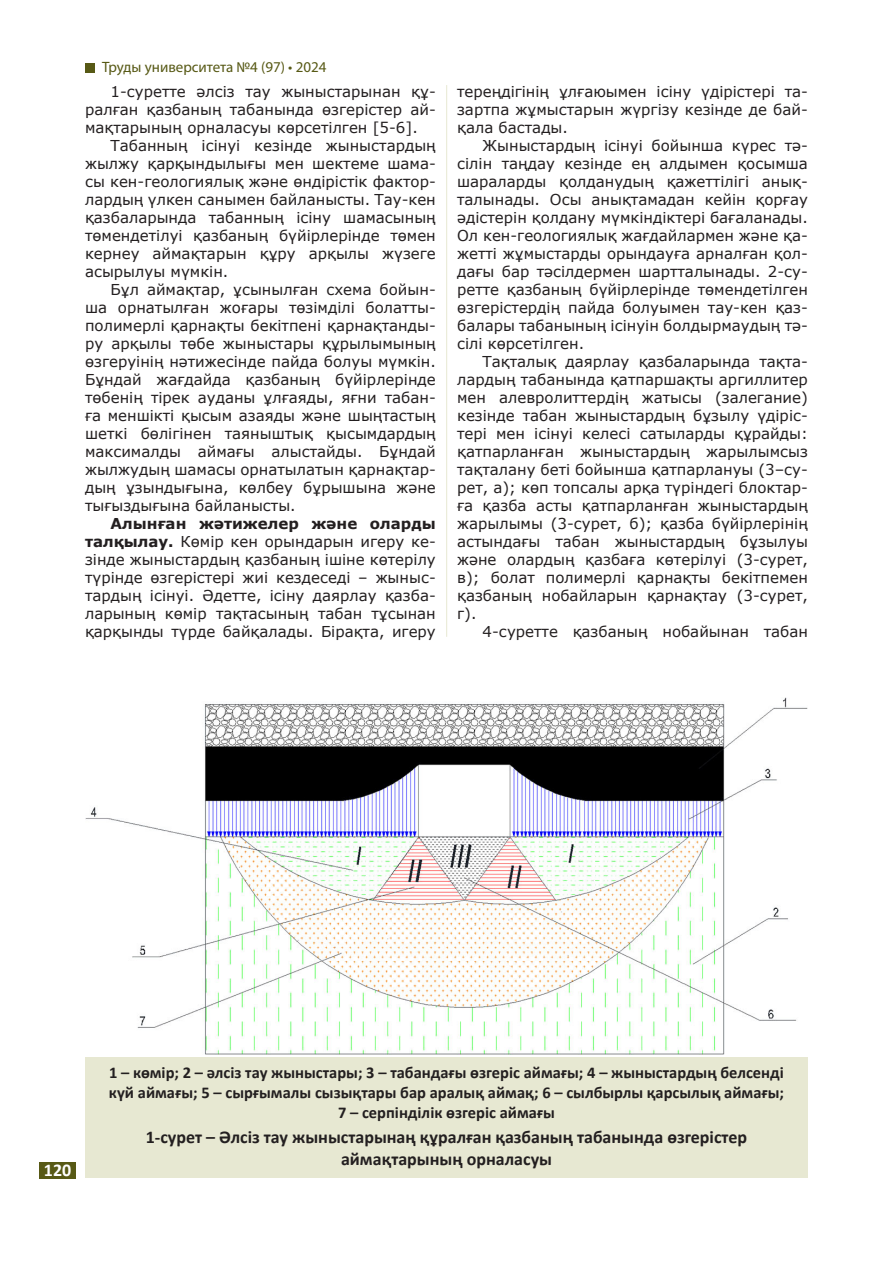
<style>
.page{position:relative;width:893px;height:1263px;background:#fff}
.page>*{position:absolute;margin:0;border:0;box-sizing:border-box;transform-origin:0 0}
.Рисунки_Calibri_12_b{font:700 18px/21.6px "Calibri";color:#231f20;text-align:center}
.t1{font:700 18px "Calibri";color:#fff}
.Рисунки_Calibri_12_b-2{font:700 16.5px/19.8px "Calibri";color:#231f20;text-align:center}
.ТЕКСТ_каз{font:15px/18px "Verdana";color:#231f20;text-align:justify}
.t2{font:15px "Myriad Pro";color:#575915}
.s1{font-weight:700}
</style>
<div class="page">
<div style="left:40px;top:1162px;width:36px;height:16px;background:#575915"></div>
<div style="left:85px;top:63px;width:9px;height:9px;background:#575915"></div>
<div style="left:85px;top:1057px;width:723px;height:73px;background:#e7e8d2"></div>
<div style="left:85px;top:1121px;width:723px;height:57px;background:#e7e8d2"></div>
<img style="left:85px;top:697px;width:723px;height:358px">
<hr style="left:446px;top:85px;width:1px;height:552px;background:#e7e8d2">
<p class="t2" style="left:102px;top:58px;width:226px">Труды университета №4 (97) • 2024</p>
<p class="ТЕКСТ_каз" style="left:85px;top:82px;width:352px;text-indent:26px">1-суретте әлсіз тау жыныстарынан құ&shy;ралған қазбаның табанында өзгерістер ай&shy;мақтарының орналасуы көрсетілген [5-6].</p>
<p class="ТЕКСТ_каз" style="left:85px;top:136px;width:352px;text-indent:26px">Табанның ісінуі кезінде жыныстардың жылжу қарқындылығы мен шектеме шама&shy;сы кен-геологиялық және өндірістік фактор&shy;лардың үлкен санымен байланысты. Тау-кен қазбаларында табанның ісіну шамасының төмендетілуі қазбаның бүйірлерінде төмен кернеу аймақтарын құру арқылы жүзеге асырылуы мүмкін.</p>
<p class="ТЕКСТ_каз" style="left:85px;top:280px;width:352px;text-indent:26px">Бұл аймақтар, ұсынылған схема бойын&shy;ша орнатылған жоғары төзімділі болатты&shy;полимерлі қарнақты бекітпені қарнақтанды&shy;ру арқылы төбе жыныстары құрылымының өзгеруінің нәтижесінде пайда болуы мүмкін.<br>Бұндай жағдайда қазбаның бүйірлерінде төбенің тірек ауданы ұлғаяды, яғни табан&shy;ға меншікті қысым азаяды және шыңтастың шеткі бөлігінен таяныштық қысымдардың максималды аймағы алыстайды. Бұндай жылжудың шамасы орнатылатын қарнақтар&shy;дың ұзындығына, көлбеу бұрышына және тығыздығына байланысты.</p>
<p class="ТЕКСТ_каз" style="left:85px;top:514px;width:352px;text-indent:26px"><span class="s1">Алынған жәтижелер және оларды талқылау.</span> Көмір кен орындарын игеру ке&shy;зінде жыныстардың қазбаның ішіне көтерілу түрінде өзгерістері жиі кездеседі – жыныс&shy;тардың ісінуі. Әдетте, ісіну даярлау қазба&shy;ларының көмір тақтасының табан тұсынан қарқынды түрде байқалады. Бірақта, игеру</p>
<p class="ТЕКСТ_каз" style="left:457px;top:82px;width:352px">тереңдігінің ұлғаюымен ісіну үдірістері та&shy;зартпа жұмыстарын жүргізу кезінде де бай&shy;қала бастады.</p>
<p class="ТЕКСТ_каз" style="left:457px;top:136px;width:352px;text-indent:26px">Жыныстардың ісінуі бойынша күрес тә&shy;сілін таңдау кезінде ең алдымен қосымша шараларды қолданудың қажеттілігі анық&shy;талынады. Осы анықтамадан кейін қорғау әдістерін қолдану мүмкіндіктері бағаланады.<br>Ол кен-геологиялық жағдайлармен және қа&shy;жетті жұмыстарды орындауға арналған қол&shy;дағы бар тәсілдермен шартталынады. 2-су&shy;ретте қазбаның бүйірлерінде төмендетілген өзгерістердің пайда болуымен тау-кен қаз&shy;балары табанының ісінуін болдырмаудың тә&shy;сілі көрсетілген.</p>
<p class="ТЕКСТ_каз" style="left:457px;top:352px;width:352px;text-indent:26px">Тақталық даярлау қазбаларында тақта&shy;лардың табанында қатпаршақты аргиллитер мен алевролиттердің жатысы (залегание) кезінде табан жыныстардың бұзылу үдіріс&shy;тері мен ісінуі келесі сатыларды құрайды: қатпарланған жыныстардың жарылымсыз тақталану беті бойынша қатпарлануы (3–су&shy;рет, а); көп топсалы арқа түріндегі блоктар&shy;ға қазба асты қатпарланған жыныстардың жарылымы (3-сурет, б); қазба бүйірлерінің астындағы табан жыныстардың бұзылуы және олардың қазбаға көтерілуі (3-сурет, в); болат полимерлі қарнақты бекітпемен қазбаның нобайларын қарнақтау (3-сурет, г).</p>
<p class="ТЕКСТ_каз" style="left:483px;top:622px;width:327px">4-суретте қазбаның нобайынан табан</p>
<p class="t1" style="left:44px;top:1157px;width:29px">120</p>
<p class="Рисунки_Calibri_12_b-2" style="left:109px;top:1062px;width:677px">1 – көмір; 2 – әлсіз тау жыныстары; 3 – табандағы өзгеріс аймағы; 4 – жыныстардың белсенді күй аймағы; 5 – сырғымалы сызықтары бар аралық аймақ; 6 – сылбырлы қарсылық аймағы;<br>7 – серпінділік өзгеріс аймағы</p>
<p class="Рисунки_Calibri_12_b" style="left:146px;top:1126px;width:603px">1-сурет – Әлсіз тау жыныстарынаң құралған қазбаның табанында өзгерістер аймақтарының орналасуы</p>
</div>
